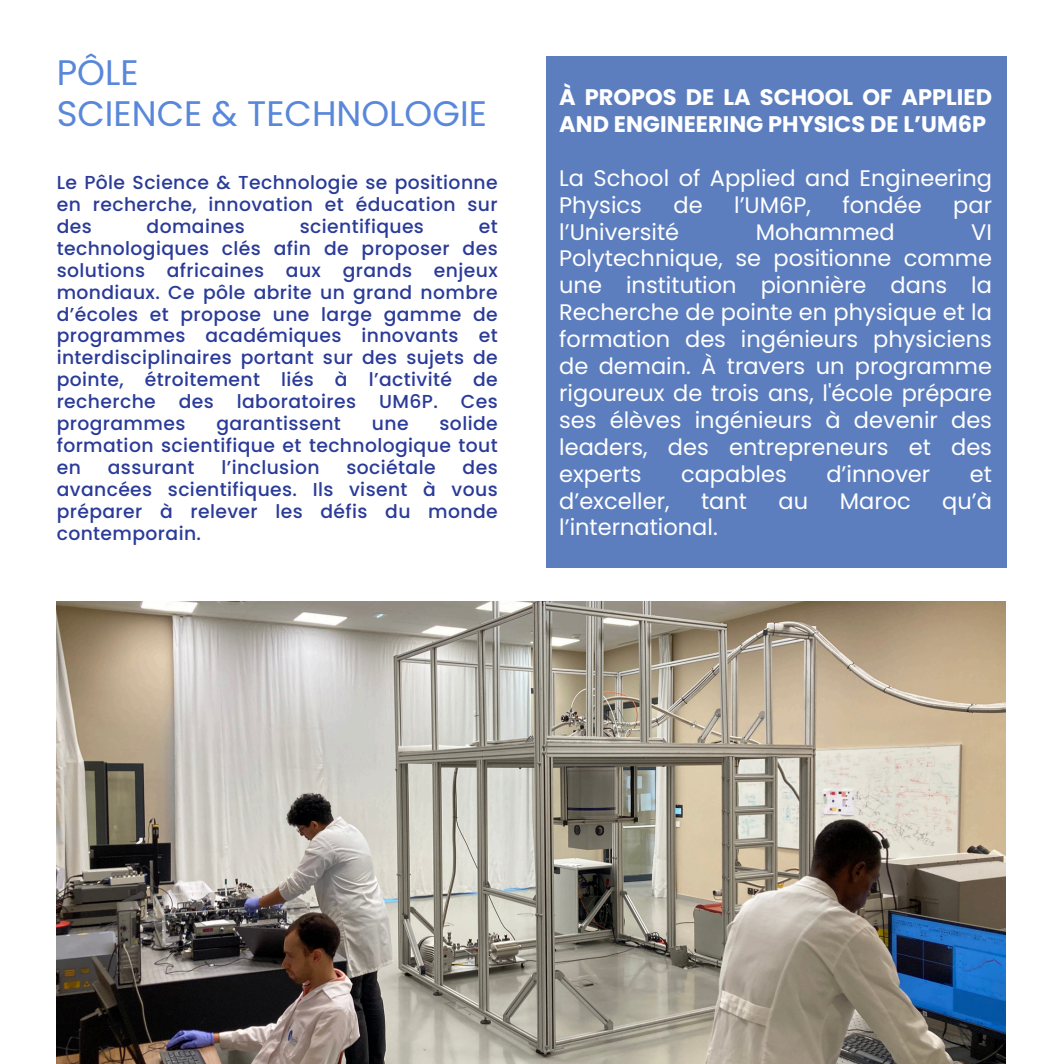
<style>
.page{position:relative;width:1063px;height:1064px;background:#fff}
.page>*{position:absolute;margin:0;border:0;box-sizing:border-box;transform-origin:0 0}
.t1{font:35.5px/41.2px "Poppins";color:#5987da}
.t2{font:22.5px/26.8px "Poppins";color:#fff}
.t3{font:700 22.5px/26.8px "Poppins";color:#fff}
.t4{font:500 18.75px/22px "Poppins";letter-spacing:.02em;color:#2a3b98;text-align:justify}
</style>
<div class="page">
<div style="left:546px;top:57px;width:460px;height:510px;background:#5c7ebf"></div>
<img style="left:57px;top:601px;width:948px;height:462px">
<h3 class="t1" style="left:57px;top:52px;width:432px">PÔLE<br>SCIENCE &amp; TECHNOLOGIE</h3>
<h2 class="t4" style="left:57px;top:172px;width:442px">Le Pôle Science &amp; Technologie se positionne en recherche, innovation et éducation sur des</h2>
<h2 class="t4" style="left:147px;top:215px;width:100px">domaines</h2>
<h2 class="t4" style="left:300px;top:215px;width:126px">scientifiques</h2>
<h2 class="t4" style="left:57px;top:215px;width:442px;text-indent:422px">et technologiques clés afin de proposer des solutions africaines aux grands enjeux mondiaux. Ce pôle abrite un grand nombre d’écoles et propose une large gamme de programmes académiques innovants et interdisciplinaires portant sur des sujets de pointe, étroitement liés à l’activité de recherche des laboratoires UM6P. Ces programmes</h2>
<h2 class="t4" style="left:57px;top:412px;width:442px;text-indent:383px">solide formation scientifique et technologique tout en</h2>
<h2 class="t4" style="left:216px;top:412px;width:126px">garantissent</h2>
<h2 class="t4" style="left:372px;top:412px;width:38px">une</h2>
<h2 class="t4" style="left:108px;top:456px;width:88px">assurant</h2>
<h2 class="t4" style="left:221px;top:456px;width:100px">l’inclusion</h2>
<h2 class="t4" style="left:346px;top:456px;width:91px">sociétale</h2>
<h2 class="t4" style="left:57px;top:456px;width:442px;text-indent:406px">des avancées scientifiques. Ils visent à vous préparer à relever les défis du monde contemporain.</h2>
<h1 class="t3" style="left:559px;top:84px;width:434px">À PROPOS DE LA SCHOOL OF APPLIED<br>AND ENGINEERING PHYSICS DE L’UM6P</h1>
<p class="t2" style="left:559px;top:164px;width:434px">La School of Applied and Engineering<br>Physics</p>
<p class="t2" style="left:673px;top:191px;width:31px">de</p>
<p class="t2" style="left:734px;top:191px;width:78px">l’UM6P,</p>
<p class="t2" style="left:842px;top:191px;width:81px">fondée</p>
<p class="t2" style="left:953px;top:191px;width:40px">par</p>
<p class="t2" style="left:559px;top:218px;width:121px">l’Université</p>
<p class="t2" style="left:756px;top:218px;width:140px">Mohammed</p>
<p class="t2" style="left:559px;top:218px;width:434px;text-align:justify;text-indent:412px">VI Polytechnique, se positionne comme une institution pionnière dans la Recherche de pointe en physique et la formation des ingénieurs physiciens de demain. À travers un programme rigoureux de trois ans, l'école prépare ses élèves ingénieurs à devenir des leaders, des entrepreneurs et des experts</p>
<p class="t2" style="left:681px;top:460px;width:107px">capables</p>
<p class="t2" style="left:826px;top:460px;width:105px">d’innover</p>
<p class="t2" style="left:970px;top:460px;width:24px">et</p>
<p class="t2" style="left:559px;top:487px;width:112px">d’exceller,</p>
<p class="t2" style="left:701px;top:487px;width:47px">tant</p>
<p class="t2" style="left:778px;top:487px;width:31px">au</p>
<p class="t2" style="left:839px;top:487px;width:73px">Maroc</p>
<p class="t2" style="left:942px;top:487px;width:51px">qu’à</p>
<p class="t2" style="left:559px;top:514px;width:160px">l’international.</p>
</div>
